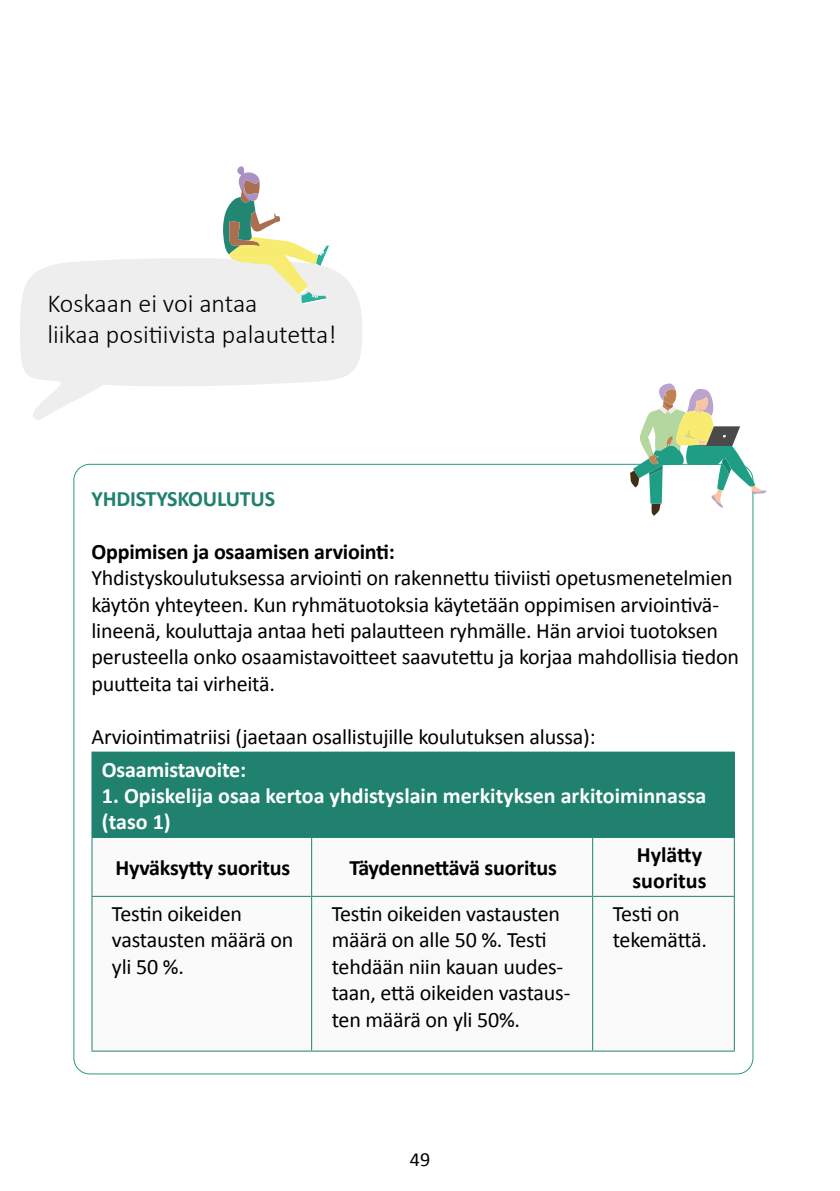
<style>
.page{position:relative;width:840px;height:1191px;background:#fff}
.page>*{position:absolute;margin:0;border:0;box-sizing:border-box;transform-origin:0 0}
.puhekuplat{font:300 26px/31.2px "Calibri";color:#000}
.Yhdistyslaatikko{font:22px/26.4px "Calibri";letter-spacing:-.01em;color:#000}
.Yhdistyslaatikko-2{font:700 22px/26.4px "Calibri";letter-spacing:-.01em;color:#000}
.Yhdistyslaatikko-3{font:700 22px/26.4px "Calibri";color:#fff}
.Yhdistyslaatikko-4{font:700 22px "Calibri";letter-spacing:-.01em;color:#20816f}
.t1{font:20px "Calibri";color:#000}
</style>
<div class="page">
<div style="left:92px;top:752px;width:642px;height:85px;background:#20816f"></div>
<svg style="left:92px;top:838px;width:641px;height:212px"></svg>
<hr style="left:91px;top:751px;width:220px;height:1px;background:#20816f">
<hr style="left:91px;top:752px;width:1px;height:85px;background:#20816f">
<hr style="left:311px;top:751px;width:281px;height:1px;background:#20816f">
<hr style="left:592px;top:751px;width:142px;height:1px;background:#20816f">
<hr style="left:91px;top:837px;width:220px;height:1px;background:#20816f">
<hr style="left:311px;top:837px;width:281px;height:1px;background:#20816f">
<hr style="left:592px;top:837px;width:142px;height:1px;background:#20816f">
<hr style="left:91px;top:838px;width:1px;height:58px;background:#20816f">
<hr style="left:311px;top:838px;width:1px;height:58px;background:#20816f">
<hr style="left:592px;top:838px;width:1px;height:58px;background:#20816f">
<hr style="left:733px;top:838px;width:1px;height:58px;background:#20816f">
<hr style="left:91px;top:896px;width:220px;height:1px;background:#20816f">
<hr style="left:91px;top:897px;width:1px;height:153px;background:#20816f">
<hr style="left:311px;top:896px;width:281px;height:1px;background:#20816f">
<hr style="left:311px;top:897px;width:1px;height:153px;background:#20816f">
<hr style="left:592px;top:896px;width:142px;height:1px;background:#20816f">
<hr style="left:592px;top:897px;width:1px;height:153px;background:#20816f">
<hr style="left:733px;top:897px;width:1px;height:153px;background:#20816f">
<hr style="left:91px;top:1050px;width:220px;height:1px;background:#20816f">
<hr style="left:311px;top:1050px;width:281px;height:1px;background:#20816f">
<hr style="left:592px;top:1050px;width:142px;height:1px;background:#20816f">
<svg style="left:629px;top:383px;width:137px;height:133px"></svg>
<svg style="left:20px;top:258px;width:342px;height:162px;fill:#eee"></svg>
<svg style="left:223px;top:166px;width:107px;height:138px"></svg>
<p class="puhekuplat" style="left:47px;top:287px;width:291px">Koskaan ei voi antaa<br>liikaa positiivista palautetta!</p>
<p class="Yhdistyslaatikko-4" style="left:91px;top:483px;width:185px">YHDISTYSKOULUTUS</p>
<p class="Yhdistyslaatikko-2" style="left:91px;top:537px;width:305px">Oppimisen ja osaamisen arviointi:</p>
<p class="Yhdistyslaatikko" style="left:91px;top:563px;width:648px">Yhdistyskoulutuksessa arviointi on rakennettu tiiviisti opetusmenetelmien käytön yhteyteen. Kun ryhmätuotoksia käytetään oppimisen arviointivä&shy;lineenä, kouluttaja antaa heti palautteen ryhmälle. Hän arvioi tuotoksen perusteella onko osaamistavoitteet saavutettu ja korjaa mahdollisia tiedon puutteita tai virheitä.</p>
<p class="Yhdistyslaatikko" style="left:91px;top:722px;width:505px">Arviointimatriisi (jaetaan osallistujille koulutuksen alussa):</p>
<p class="Yhdistyslaatikko-3" style="left:102px;top:755px;width:146px">Osaamistavoite:</p>
<p class="Yhdistyslaatikko-3" style="left:102px;top:781px;width:605px">1. Opiskelija osaa kertoa yhdistyslain merkityksen arkitoiminnassa (taso 1)</p>
<p class="Yhdistyslaatikko-2" style="left:115px;top:854px;width:176px">Hyväksytty suoritus</p>
<p class="Yhdistyslaatikko-2" style="left:349px;top:854px;width:209px">Täydennettävä suoritus</p>
<p class="Yhdistyslaatikko-2" style="left:632px;top:840px;width:75px">Hylätty suoritus</p>
<p class="Yhdistyslaatikko" style="left:112px;top:899px;width:183px">Testin oikeiden vastausten määrä on yli 50 %.</p>
<p class="Yhdistyslaatikko" style="left:331px;top:899px;width:240px">Testin oikeiden vastausten määrä on alle 50 %. Testi tehdään niin kauan uudes&shy;taan, että oikeiden vastaus&shy;ten määrä on yli 50%.</p>
<p class="Yhdistyslaatikko" style="left:612px;top:899px;width:96px">Testi on tekemättä.</p>
<p class="t1" style="left:409px;top:1147px;width:22px">49</p>
</div>
